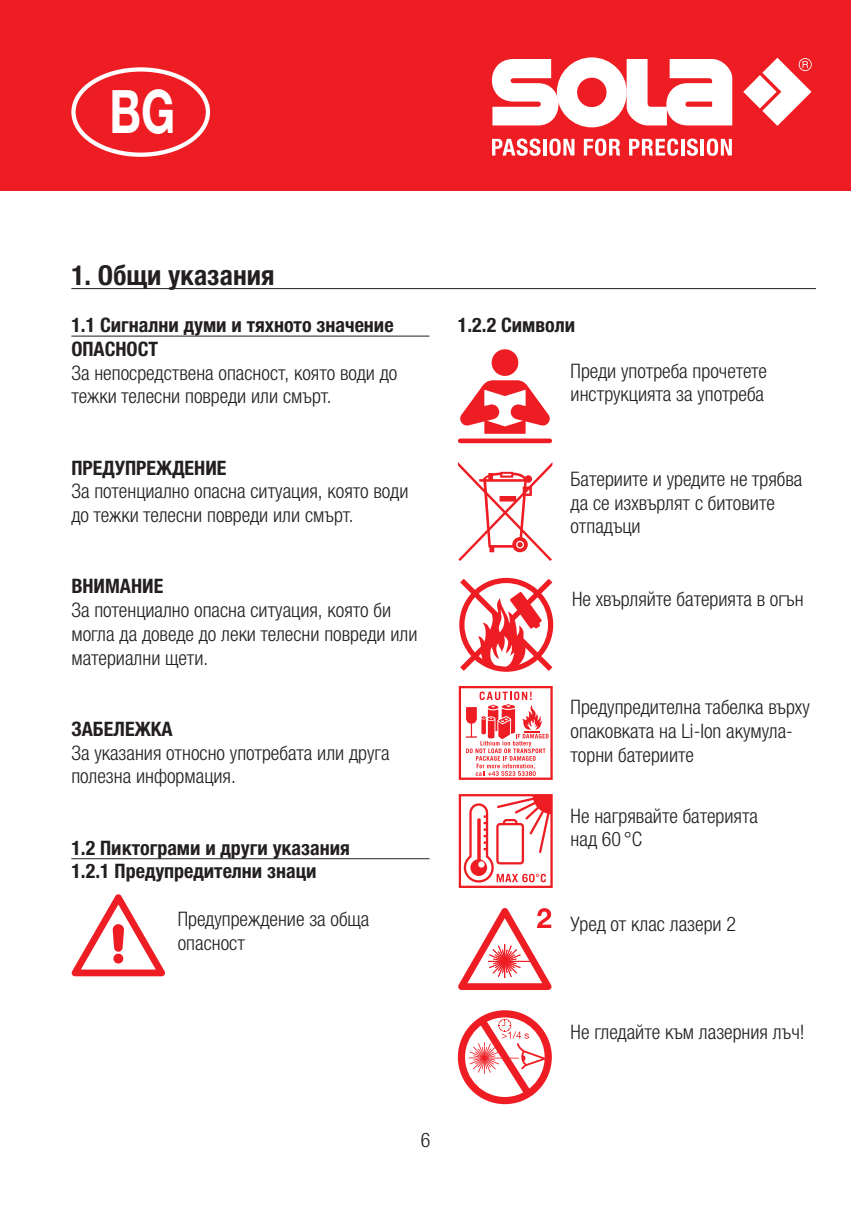
<style>
.page{position:relative;width:851px;height:1205px;background:#fff}
.page>*{position:absolute;margin:0;border:0;box-sizing:border-box;transform-origin:0 0}
.t1{font:700 60px "Helvetica Neue LTW1 G";color:#fff;scale:.75 1}
.t2{font:700 condensed 27.5px "Helvetica Neue LTW1 G";color:#231f20}
.t3{font:300 condensed 20px/23.8px "Helvetica Neue LTW1 G";color:#231f20}
.t4{font:700 condensed 20px/23.8px "Helvetica Neue LTW1 G";color:#231f20}
</style>
<div class="page">
<div style="left:0;top:0;width:850px;height:191px;background:#ee1d23"></div>
<svg style="left:491px;top:57px;width:241px;height:70px"></svg>
<svg style="left:743px;top:58px;width:68px;height:68px"></svg>
<svg style="left:492px;top:139px;width:48px;height:17px"></svg>
<hr style="left:543px;top:139px;width:3px;height:16px;background:#fff">
<svg style="left:549px;top:139px;width:25px;height:17px"></svg>
<svg style="left:583px;top:139px;width:37px;height:17px"></svg>
<svg style="left:629px;top:139px;width:49px;height:17px"></svg>
<hr style="left:681px;top:139px;width:3px;height:16px;background:#fff">
<svg style="left:686px;top:139px;width:11px;height:17px"></svg>
<hr style="left:700px;top:139px;width:3px;height:16px;background:#fff">
<svg style="left:706px;top:139px;width:25px;height:17px"></svg>
<div style="left:71px;top:67px;width:139px;height:90px;border:4px solid #fff;border-radius:50%"></div>
<hr style="left:71px;top:336px;width:358px;height:1px;background:#231f20">
<hr style="left:71px;top:858px;width:358px;height:1px;background:#231f20">
<svg style="left:71px;top:894px;width:94px;height:82px"></svg>
<hr style="left:71px;top:288px;width:744px;height:1px;background:#231f20">
<div style="left:491px;top:349px;width:27px;height:27px;background:#ee1d23;border-radius:50%"></div>
<svg style="left:460px;top:380px;width:89px;height:54px"></svg>
<div style="left:460px;top:438px;width:89px;height:5px;background:#ee1d23"></div>
<svg style="left:458px;top:462px;width:94px;height:99px"></svg>
<div style="left:524px;top:475px;width:8px;height:8px;background:#ee1d23;border-radius:50%"></div>
<svg style="left:459px;top:578px;width:94px;height:94px"></svg>
<svg style="left:458px;top:686px;width:94px;height:94px"></svg>
<svg style="left:458px;top:794px;width:94px;height:94px"></svg>
<svg style="left:458px;top:908px;width:93px;height:82px"></svg>
<svg style="left:458px;top:1010px;width:93px;height:94px"></svg>
<h1 class="t1" style="left:109px;top:75px;width:89px">BG</h1>
<h2 class="t2" style="left:71px;top:258px;width:204px">1. Общи указания</h2>
<p class="t4" style="left:71px;top:313px;width:324px">1.1 Сигнални думи и тяхното значение<br>ОПАСНОСТ</p>
<p class="t3" style="left:71px;top:361px;width:327px">За непосредствена опасност, която води до тежки телесни повреди или смърт.</p>
<p class="t4" style="left:71px;top:456px;width:157px">ПРЕДУПРЕЖДЕНИЕ</p>
<p class="t3" style="left:71px;top:480px;width:338px">За потенциално опасна ситуация, която води до тежки телесни повреди или смърт.</p>
<p class="t4" style="left:71px;top:574px;width:93px">ВНИМАНИЕ</p>
<p class="t3" style="left:71px;top:598px;width:347px">За потенциално опасна ситуация, която би могла да доведе до леки телесни повреди или материални щети.</p>
<p class="t4" style="left:71px;top:717px;width:103px">ЗАБЕЛЕЖКА</p>
<p class="t3" style="left:71px;top:741px;width:320px">За указания относно употребата или друга полезна информация.</p>
<p class="t4" style="left:71px;top:836px;width:280px">1.2 Пиктограми и други указания<br>1.2.1 Предупредителни знаци</p>
<p class="t3" style="left:178px;top:907px;width:193px">Предупреждение за обща опасност</p>
<p class="t4" style="left:458px;top:313px;width:119px">1.2.2 Символи</p>
<p class="t3" style="left:570px;top:359px;width:198px">Преди употреба прочетете инструкцията за употреба</p>
<p class="t3" style="left:570px;top:467px;width:233px">Батериите и уредите не трябва да се изхвърлят с битовите отпадъци</p>
<p class="t3" style="left:572px;top:587px;width:233px">Не хвърляйте батерията в огън</p>
<p class="t3" style="left:570px;top:696px;width:241px">Предупредителна табелка върху опаковката на Li-Ion акумула&shy;торни батериите</p>
<p class="t3" style="left:570px;top:804px;width:189px">Не нагрявайте батерията над 60 °C</p>
<p class="t3" style="left:570px;top:912px;width:167px">Уред от клас лазери 2</p>
<p class="t3" style="left:570px;top:1020px;width:235px">Не гледайте към лазерния лъч!</p>
<p class="t3" style="left:420px;top:1128px;width:11px">6</p>
</div>
